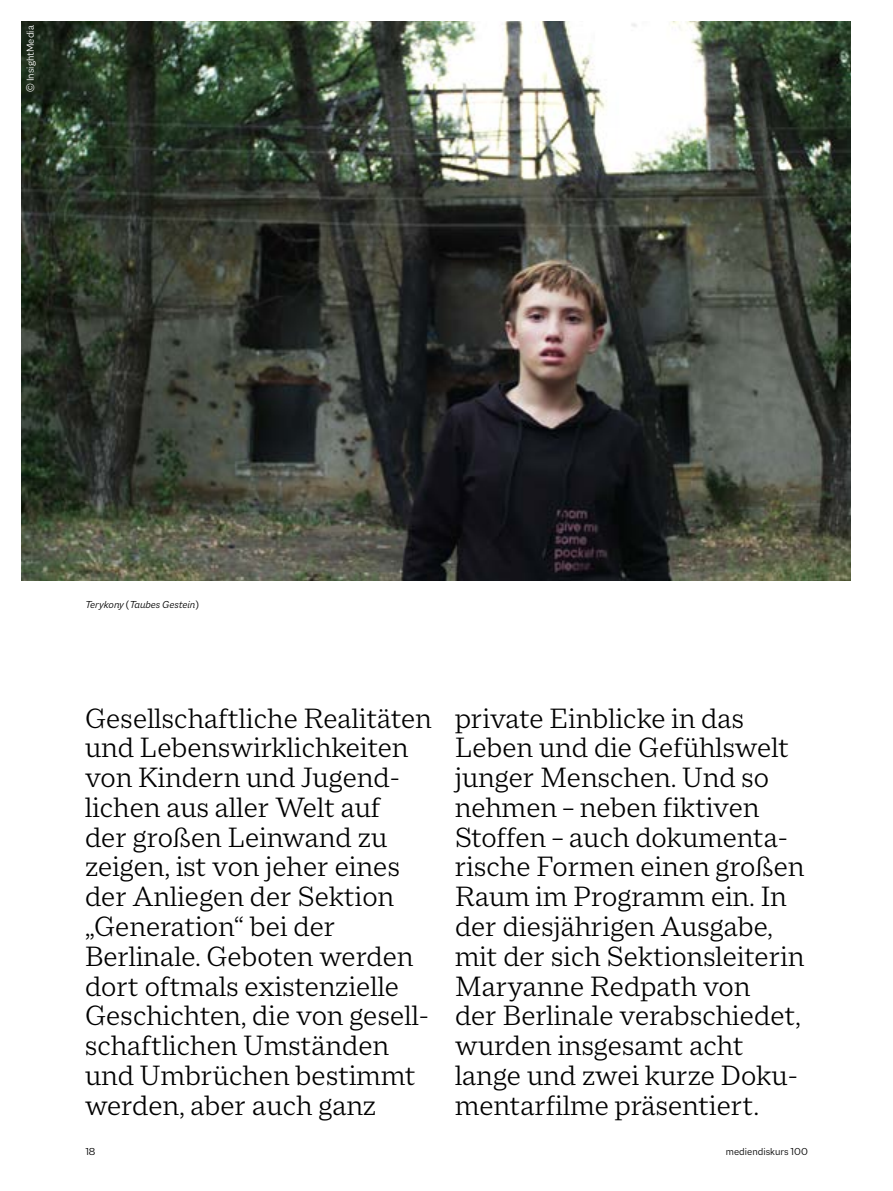
<style>
.page{position:relative;width:893px;height:1191px;background:#fff}
.page>*{position:absolute;margin:0;border:0;box-sizing:border-box;transform-origin:0 0}
.MTL_20__7mm_LIBÜ{font:300 30px/29.7px "Macklin Text";letter-spacing:.005em;color:#000}
.MSL_7_25__3mm_BUS{font:italic 300 10.8px "Macklin Sans";letter-spacing:.005em;color:#000}
.t1{font:300 10.8px "Macklin Sans";letter-spacing:.005em;color:#000}
.MSL_7_25__CREDITS{font:300 10.8px "Macklin Sans";letter-spacing:.005em;color:#fff}
.s1{font-style:normal}
</style>
<div class="page">
<img style="left:21px;top:21px;width:829px;height:559px">
<p class="MSL_7_25__CREDITS" style="left:24px;top:92px;width:68px;rotate:-90deg">© InsightMedia</p>
<p class="MSL_7_25__3mm_BUS" style="left:85px;top:598px;width:115px">Terykony <span class="s1">(</span>Taubes Gestein<span class="s1">)</span></p>
<p class="MTL_20__7mm_LIBÜ" style="left:85px;top:703px;width:348px">Gesellschaftliche Realitäten und Lebenswirklichkeiten von Kindern und Jugend&shy;lichen aus aller Welt auf<br>der großen Leinwand zu zeigen, ist von jeher eines der Anliegen der Sektion „Generation“ bei der<br>Berlinale. Geboten werden dort oftmals existenzielle<br>Geschichten, die von gesell&shy;schaftlichen Umständen und Umbrüchen bestimmt werden, aber auch ganz</p>
<p class="MTL_20__7mm_LIBÜ" style="left:455px;top:703px;width:351px">private Einblicke in das<br>Leben und die Gefühlswelt junger Menschen. Und so nehmen – neben fiktiven<br>Stoffen – auch dokumenta&shy;rische Formen einen großen<br>Raum im Programm ein. In der diesjährigen Ausgabe, mit der sich Sektionsleiterin<br>Maryanne Redpath von<br>der Berlinale verabschiedet, wurden insgesamt acht lange und zwei kurze Doku&shy;mentarfilme präsentiert.</p>
<p class="t1" style="left:85px;top:1145px;width:12px">18</p>
<p class="t1" style="left:726px;top:1145px;width:84px">mediendiskurs 100</p>
</div>
